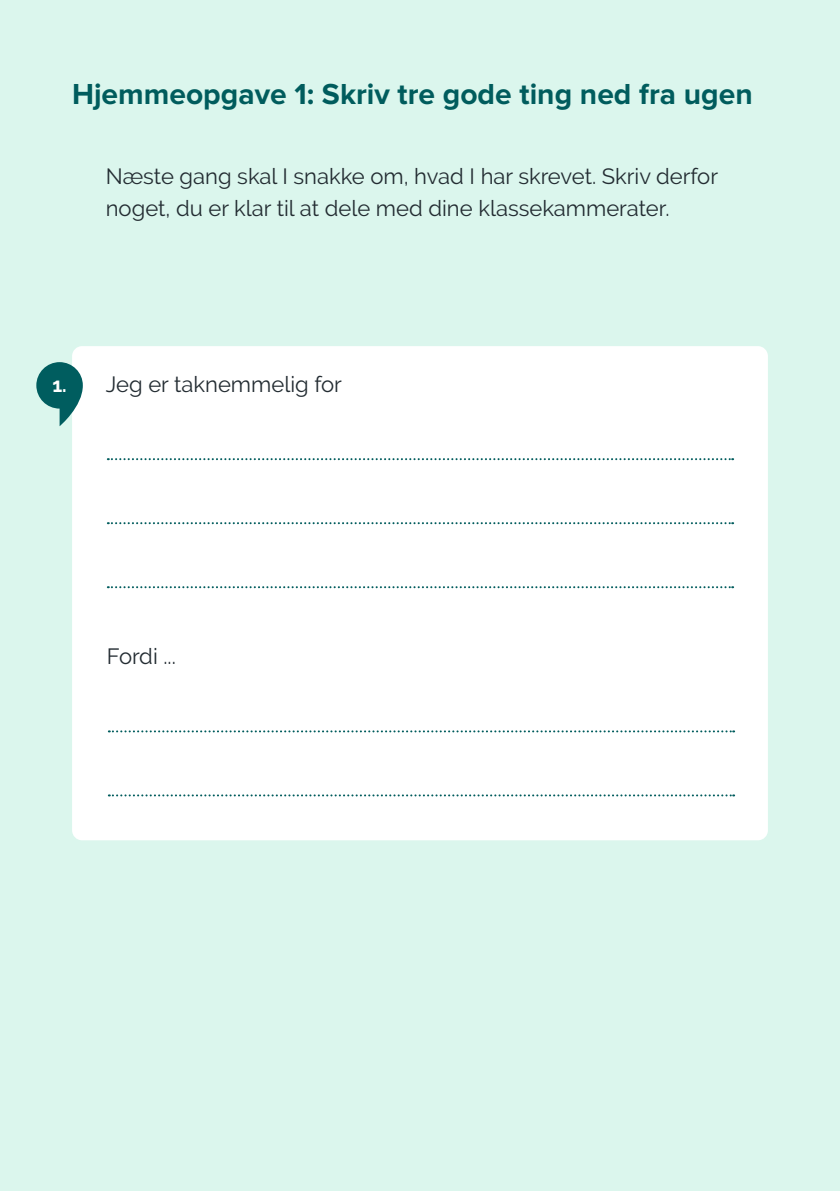
<style>
.page{position:relative;width:840px;height:1191px;background:#fff}
.page>*{position:absolute;margin:0;border:0;box-sizing:border-box;transform-origin:0 0}
.t1{font:700 30px "Proxima Nova";color:#005c5d}
.t2{font:22px/32px "Raleway";color:#232c32}
.t3{font:700 20px "Raleway";color:#fff}
</style>
<div class="page">
<div style="left:0;top:0;width:839px;height:1191px;background:#dbf6ed"></div>
<div style="left:72px;top:346px;width:695px;height:494px;background:#fff;border-radius:10px"></div>
<svg style="left:36px;top:362px;width:47px;height:64px"></svg>
<svg style="left:108px;top:458px;width:624px;height:2px"></svg>
<svg style="left:108px;top:522px;width:624px;height:2px"></svg>
<svg style="left:108px;top:586px;width:624px;height:2px"></svg>
<svg style="left:109px;top:730px;width:624px;height:2px"></svg>
<svg style="left:109px;top:794px;width:624px;height:2px"></svg>
<h1 class="t1" style="left:72px;top:77px;width:681px">Hjemmeopgave 1: Skriv tre gode ting ned fra ugen</h1>
<p class="t2" style="left:106px;top:160px;width:613px">Næste gang skal I snakke om, hvad I har skrevet. Skriv derfor noget, du er klar til at dele med dine klassekammerater.</p>
<p class="t3" style="left:52px;top:374px;width:16px">1.</p>
<p class="t2" style="left:106px;top:368px;width:237px">Jeg er taknemmelig for</p>
<p class="t2" style="left:107px;top:640px;width:71px">Fordi ...</p>
</div>
